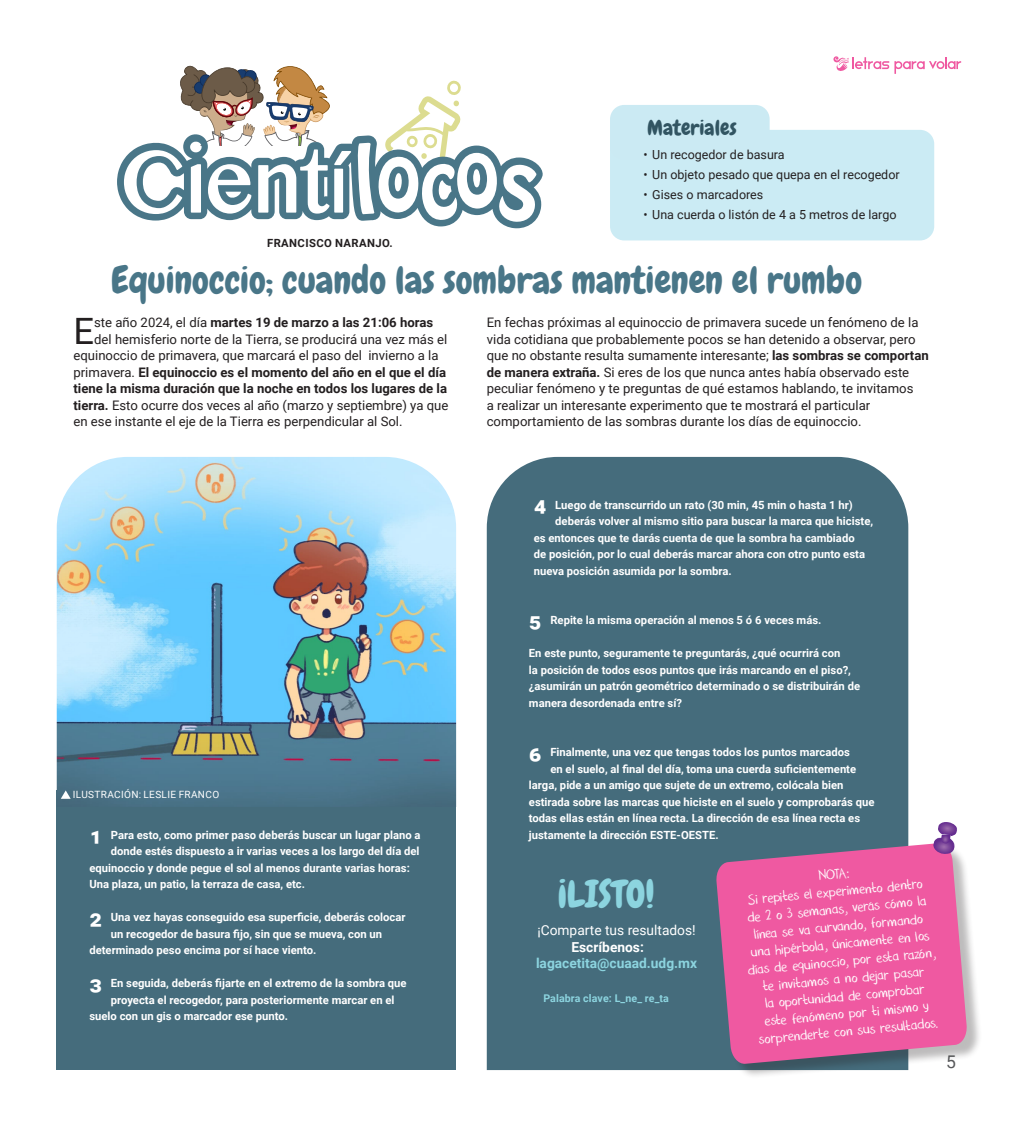
<style>
.page{position:relative;width:1025px;height:1125px;background:#fff}
.page>*{position:absolute;margin:0;border:0;box-sizing:border-box;transform-origin:0 0}
.Títulos{font:37.5px "Chewy";color:#497688}
.Títulos-2{font:37.5px "Chewy";color:#8cd4df}
.Básico-SS{font:36.38px "Roboto";color:#231f20}
.Básico-SS-2{font:700 34.5px "Roboto";color:#fff}
.Básico{font:21.25px "Chewy";color:#325562}
.t1{font:17.5px "Roboto";color:#57585a}
.DATO_INTERESANTE{font:16.25px/17.5px "DK Nouveau Crayon";color:#fff;text-align:center;scale:1.05 1}
.Básico-2{font:13.75px/16.5px "Roboto";color:#fff}
.Básico-3{font:700 13.75px "Roboto";color:#8cd4df}
.Básico-SS-3{font:13.12px/16.5px "Roboto";color:#231f20}
.Básico-SS-4{font:700 13.12px "Roboto";color:#231f20}
.t2{font:12.5px "Roboto";color:#231f20}
.Básico-SS-5{font:700 11.25px/16.5px "Roboto";color:#fff}
.AUTOR{font:700 11.25px "Roboto";letter-spacing:.035em;color:#231f20}
.Palab-CLAV{font:700 10.62px "Roboto";letter-spacing:.01em;color:#8cd4df}
.CREDITO{font:10px "Roboto";letter-spacing:.035em;color:#fff}
.s1{font-weight:400}
.s2{font-weight:700}
</style>
<div class="page">
<div style="left:57px;top:790px;width:399px;height:280px;background:#456c7c"></div>
<div style="left:486px;top:457px;width:421px;height:613px;background:#456c7c"></div>
<svg style="left:833px;top:56px;width:55px;height:15px"></svg>
<svg style="left:894px;top:57px;width:66px;height:17px"></svg>
<svg style="left:117px;top:65px;width:426px;height:163px"></svg>
<img style="left:57px;top:457px;width:399px;height:347px">
<svg style="left:61px;top:790px;width:10px;height:9px"></svg>
<div style="left:718px;top:845px;width:263px;height:234px;background:#231f20;opacity:.3"></div>
<svg style="left:715px;top:843px;width:252px;height:221px;background:#dd609f"></svg>
<img style="left:938px;top:822px;width:18px;height:15px">
<img style="left:930px;top:837px;width:24px;height:18px">
<svg style="left:940px;top:834px;width:10px;height:10px"></svg>
<div style="left:609px;top:130px;width:324px;height:110px;background:#cbebf4;border-radius:14px"></div>
<div style="left:609px;top:105px;width:160px;height:55px;background:#cbeaf3;border-radius:14px"></div>
<p class="AUTOR" style="left:267px;top:236px;width:127px">FRANCISCO NARANJO.</p>
<p class="Básico" style="left:647px;top:114px;width:91px">Materiales</p>
<p class="t2" style="left:643px;top:145px;width:143px">• Un recogedor de basura</p>
<p class="t2" style="left:643px;top:165px;width:258px">• Un objeto pesado que quepa en el recogedor</p>
<p class="t2" style="left:643px;top:185px;width:121px">• Gises o marcadores</p>
<p class="t2" style="left:643px;top:205px;width:254px">• Una cuerda o listón de 4 a 5 metros de largo</p>
<p class="Títulos" style="left:111px;top:256px;width:752px">Equinoccio; cuando las sombras mantienen el rumbo</p>
<p class="Básico-SS" style="left:73px;top:305px;width:22px">E</p>
<p class="Básico-SS-4" style="left:94px;top:313px;width:340px"><span class="s1">ste año 2024, el día</span> martes 19 de marzo a las 21:06 horas</p>
<p class="Básico-SS-3" style="left:94px;top:330px;width:354px">del hemisferio norte de la Tierra, se producirá una vez más el</p>
<p class="Básico-SS-3" style="left:73px;top:347px;width:366px">equinoccio de primavera, que marcará el paso del invierno a la</p>
<p class="Básico-SS-4" style="left:73px;top:363px;width:374px"><span class="s1">primavera.</span> El equinoccio es el momento del año en el que el día</p>
<p class="Básico-SS-4" style="left:73px;top:379px;width:375px">tiene la misma duración que la noche en todos los lugares de la</p>
<p class="Básico-SS-3" style="left:73px;top:396px;width:376px"><span class="s2">tierra.</span> Esto ocurre dos veces al año (marzo y septiembre) ya que</p>
<p class="Básico-SS-3" style="left:73px;top:413px;width:330px">en ese instante el eje de la Tierra es perpendicular al Sol.</p>
<p class="Básico-SS-3" style="left:486px;top:314px;width:443px">En fechas próximas al equinoccio de primavera sucede un fenómeno de la vida cotidiana que probablemente pocos se han detenido a observar, pero que no obstante resulta sumamente interesante; <span class="s2">las sombras se comportan de manera extraña.</span> Si eres de los que nunca antes había observado este peculiar fenómeno y te preguntas de qué estamos hablando, te invitamos<br>a realizar un interesante experimento que te mostrará el particular comportamiento de las sombras durante los días de equinoccio.</p>
<p class="CREDITO" style="left:73px;top:788px;width:148px">ILUSTRACIÓN: LESLIE FRANCO</p>
<p class="Básico-SS-2" style="left:89px;top:819px;width:14px">¹</p>
<p class="Básico-SS-5" style="left:111px;top:826px;width:311px">Para esto, como primer paso deberás buscar un lugar plano a</p>
<p class="Básico-SS-5" style="left:111px;top:843px;width:310px">donde estés dispuesto a ir varias veces a los largo del día del</p>
<p class="Básico-SS-5" style="left:89px;top:859px;width:322px">equinoccio y donde pegue el sol al menos durante varias horas:</p>
<p class="Básico-SS-5" style="left:89px;top:876px;width:217px">Una plaza, un patio, la terraza de casa, etc.</p>
<p class="Básico-SS-2" style="left:89px;top:901px;width:14px">²</p>
<p class="Básico-SS-5" style="left:111px;top:909px;width:296px">Una vez hayas conseguido esa superficie, deberás colocar</p>
<p class="Básico-SS-5" style="left:111px;top:925px;width:273px">un recogedor de basura fijo, sin que se mueva, con un</p>
<p class="Básico-SS-5" style="left:89px;top:942px;width:228px">determinado peso encima por sí hace viento.</p>
<p class="Básico-SS-2" style="left:89px;top:967px;width:14px">³</p>
<p class="Básico-SS-5" style="left:111px;top:975px;width:297px">En seguida, deberás fijarte en el extremo de la sombra que</p>
<p class="Básico-SS-5" style="left:111px;top:991px;width:285px">proyecta el recogedor, para posteriormente marcar en el</p>
<p class="Básico-SS-5" style="left:89px;top:1008px;width:200px">suelo con un gis o marcador ese punto.</p>
<p class="Básico-SS-2" style="left:533px;top:489px;width:14px">4</p>
<p class="Básico-SS-5" style="left:555px;top:496px;width:299px">Luego de transcurrido un rato (30 min, 45 min o hasta 1 hr)</p>
<p class="Básico-SS-5" style="left:555px;top:513px;width:319px">deberás volver al mismo sitio para buscar la marca que hiciste,</p>
<p class="Básico-SS-5" style="left:533px;top:529px;width:322px">es entonces que te darás cuenta de que la sombra ha cambiado</p>
<p class="Básico-SS-5" style="left:533px;top:546px;width:332px">de posición, por lo cual deberás marcar ahora con otro punto esta</p>
<p class="Básico-SS-5" style="left:533px;top:562px;width:199px">nueva posición asumida por la sombra.</p>
<p class="Básico-SS-2" style="left:528px;top:604px;width:14px">5</p>
<p class="Básico-SS-5" style="left:550px;top:612px;width:272px">Repite la misma operación al menos 5 ó 6 veces más.</p>
<p class="Básico-SS-5" style="left:528px;top:645px;width:332px">En este punto, seguramente te preguntarás, ¿qué ocurrirá con<br>la posición de todos esos puntos que irás marcando en el piso?, ¿asumirán un patrón geométrico determinado o se distribuirán de manera desordenada entre sí?</p>
<p class="Básico-SS-2" style="left:528px;top:736px;width:14px">6</p>
<p class="Básico-SS-5" style="left:550px;top:744px;width:301px">Finalmente, una vez que tengas todos los puntos marcados</p>
<p class="Básico-SS-5" style="left:550px;top:760px;width:307px">en el suelo, al final del día, toma una cuerda suficientemente</p>
<p class="Básico-SS-5" style="left:528px;top:777px;width:316px">larga, pide a un amigo que sujete de un extremo, colócala bien</p>
<p class="Básico-SS-5" style="left:528px;top:793px;width:347px">estirada sobre las marcas que hiciste en el suelo y comprobarás que</p>
<p class="Básico-SS-5" style="left:528px;top:810px;width:332px">todas ellas están en línea recta. La dirección de esa línea recta es</p>
<p class="Básico-SS-5" style="left:528px;top:826px;width:191px">justamente la dirección ESTE-OESTE.</p>
<p class="Títulos-2" style="left:557px;top:871px;width:98px">¡LISTO!</p>
<p class="DATO_INTERESANTE" style="left:817px;top:867px;width:31px;rotate:-5deg">NOTA:</p>
<p class="DATO_INTERESANTE" style="left:740px;top:891px;width:181px;rotate:-5deg">Si repites el experimento dentro de 2 o 3 semanas, verás cómo la línea se va curvando, formando una hipérbola, únicamente en los días de equinoccio, por esta razón, te invitamos a no dejar pasar<br>la oportunidad de comprobar<br>este fenómeno por ti mismo y sorprenderte con sus resultados.</p>
<p class="Básico-2" style="left:571px;top:921px;width:126px;text-indent:-34px">¡Comparte tus resultados!<br><span class="s2">Escríbenos:</span></p>
<p class="Básico-3" style="left:535px;top:954px;width:162px">lagacetita@cuaad.udg.mx</p>
<p class="Palab-CLAV" style="left:543px;top:991px;width:127px">Palabra clave: L_ne_ re_ta</p>
<h3 class="t1" style="left:945px;top:1050px;width:11px">5</h3>
</div>
